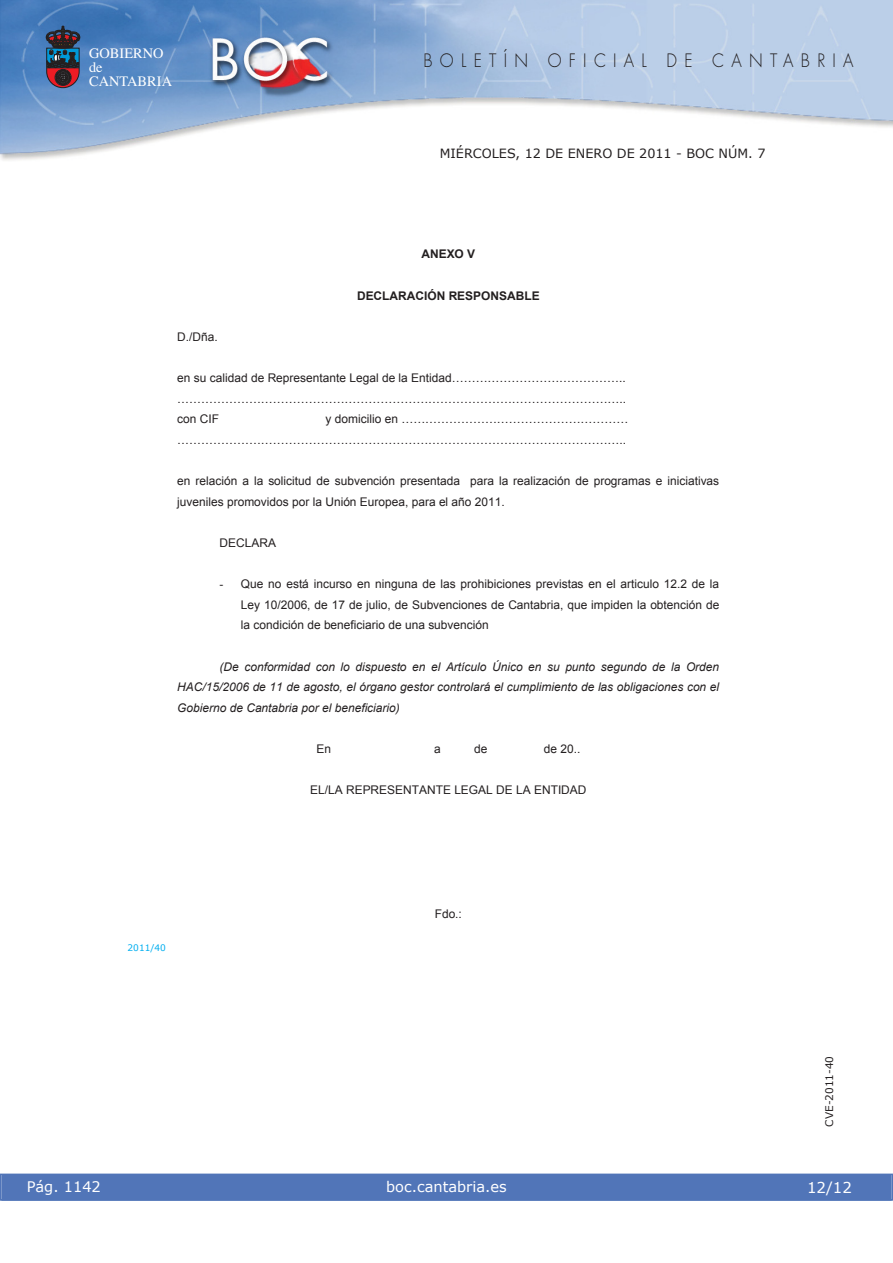
<style>
.page{position:relative;width:893px;height:1263px;background:#fff}
.page>*{position:absolute;margin:0;border:0;box-sizing:border-box;transform-origin:0 0}
.t1{font:300 18px "Futura";letter-spacing:.45em;color:#231f20;scale:.9 1}
.t2{font:15px "Verdana";color:#fff}
.t3{font:14.55px "Verdana";color:#fff}
.t4{font:14.4px/14.1px "Times";color:#fff}
.t5{font:12.75px "Verdana";color:#231f20}
.t6{font:12px/20.5px "Arial";color:#231f20;text-align:justify}
.t7{font:italic 12px/20.5px "Arial";color:#231f20;text-align:justify}
.t8{font:700 12px "Arial";color:#231f20}
.t9{font:10.5px "Verdana";color:#231f20}
.t10{font:9px "Verdana";color:#00aeef}
.s1{font-family:"Times New Roman"}
</style>
<div class="page">
<div style="left:1px;top:1174px;width:890px;height:27px;background:#5175b8"></div>
<div style="left:0;top:1174px;width:893px;height:27px;border:1px solid #5175b8"></div>
<img style="left:0;top:0;width:893px;height:161px">
<svg style="left:46px;top:26px;width:34px;height:62px"></svg>
<p class="t4" style="left:89px;top:47px;width:85px">GOBIERNO de<br>CANTABRIA</p>
<h1 class="t1" style="left:423px;top:52px;width:479px">BOLETÍN OFICIAL DE CANTABRIA</h1>
<p class="t5" style="left:440px;top:145px;width:327px">MIÉRCOLES, 12 DE ENERO DE 2011 - BOC NÚM. 7</p>
<p class="t8" style="left:421px;top:248px;width:55px">ANEXO V</p>
<p class="t8" style="left:357px;top:289px;width:184px">DECLARACIÓN RESPONSABLE</p>
<p class="t6" style="left:177px;top:326px;width:42px">D./Dña.</p>
<p class="t6" style="left:177px;top:368px;width:450px">en su calidad de Representante Legal de la Entidad…………………………………….. ………………………………………………………………………………………………….. con CIF</p>
<p class="t6" style="left:177px;top:409px;width:453px;text-align:right">y domicilio en ………………………………………………… …………………………………………………………………………………………………..</p>
<p class="t6" style="left:177px;top:471px;width:543px">en relación a la solicitud de subvención presentada para la realización de programas e iniciativas juveniles promovidos por la Unión Europea, para el año 2011.</p>
<p class="t6" style="left:220px;top:533px;width:58px">DECLARA</p>
<p class="t6" style="left:241px;top:574px;width:480px;text-indent:-22px"><span class="s1">-</span> Que no está incurso en ninguna de las prohibiciones previstas en el articulo 12.2 de la Ley 10/2006, de 17 de julio, de Subvenciones de Cantabria, que impiden la obtención de la condición de beneficiario de una subvención</p>
<p class="t7" style="left:177px;top:656px;width:543px;text-indent:42px">(De conformidad con lo dispuesto en el Artículo Único en su punto segundo de la Orden HAC/15/2006 de 11 de agosto, el órgano gestor controlará el cumplimiento de las obligaciones con el Gobierno de Cantabria por el beneficiario)</p>
<p class="t6" style="left:316px;top:739px;width:16px">En</p>
<p class="t6" style="left:434px;top:739px;width:8px">a</p>
<p class="t6" style="left:474px;top:739px;width:15px">de</p>
<p class="t6" style="left:544px;top:739px;width:38px">de 20..</p>
<p class="t6" style="left:310px;top:780px;width:278px">EL/LA REPRESENTANTE LEGAL DE LA ENTIDAD</p>
<p class="t10" style="left:128px;top:942px;width:40px">2011/40</p>
<p class="t6" style="left:435px;top:904px;width:29px">Fdo.:</p>
<p class="t3" style="left:27px;top:1177px;width:76px">Pág. 1142</p>
<p class="t3" style="left:386px;top:1178px;width:122px">boc.cantabria.es</p>
<p class="t9" style="left:823px;top:1127px;width:72px;rotate:-90deg">CVE-2011-40</p>
<p class="t2" style="left:807px;top:1178px;width:46px">12/12</p>
</div>
